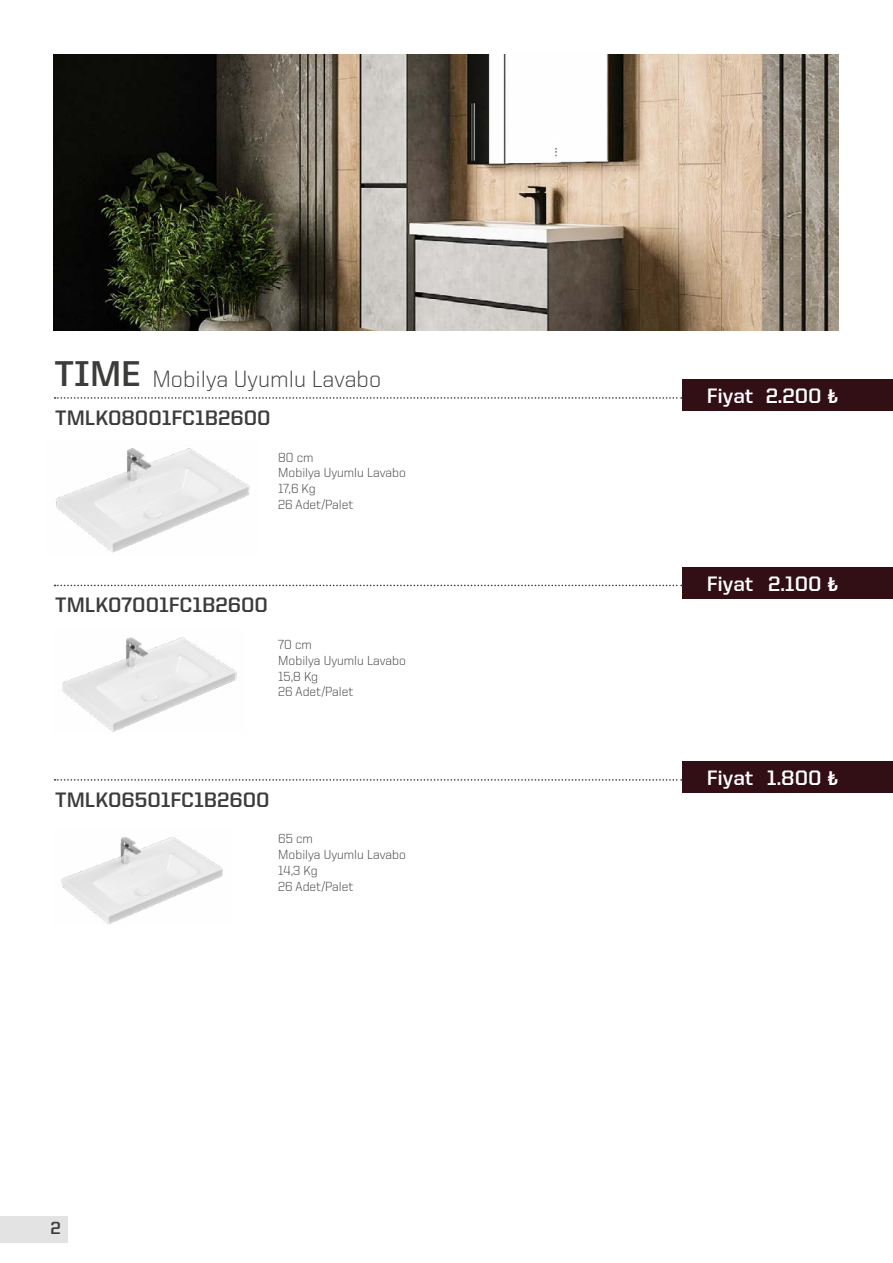
<style>
.page{position:relative;width:893px;height:1263px;background:#fff}
.page>*{position:absolute;margin:0;border:0;box-sizing:border-box;transform-origin:0 0}
.t1{font:700 36px "United Sans Reg";color:#3c3c3b}
.t2{font:300 23.7px "United Sans Reg";color:#3c3c3b}
.t3{font:700 21px "United Sans Reg";color:#3c3c3b}
.t4{font:700 21px "United Sans Reg";color:#fff}
.t5{font:700 17.7px "United Sans Reg";color:#3c3c3b}
.t6{font:300 13.2px/15.9px "United Sans Reg";color:#3c3c3b}
.s1{font-family:"Corbel"}
</style>
<div class="page">
<div style="left:683px;top:379px;width:210px;height:32px;background:#320e15"></div>
<div style="left:683px;top:567px;width:210px;height:32px;background:#320e15"></div>
<div style="left:683px;top:761px;width:210px;height:32px;background:#320e15"></div>
<div style="left:0;top:1216px;width:67px;height:27px;background:#e3e3e3"></div>
<img style="left:54px;top:54px;width:784px;height:276px">
<svg style="left:55px;top:397px;width:627px;height:2px"></svg>
<svg style="left:55px;top:585px;width:627px;height:1px"></svg>
<svg style="left:55px;top:779px;width:627px;height:2px"></svg>
<img style="left:56px;top:448px;width:194px;height:105px">
<img style="left:62px;top:637px;width:175px;height:95px">
<img style="left:61px;top:837px;width:162px;height:87px">
<h1 class="t1" style="left:55px;top:354px;width:88px">TIME</h1>
<h2 class="t2" style="left:152px;top:367px;width:230px">Mobilya Uyumlu Lavabo</h2>
<h3 class="t3" style="left:55px;top:406px;width:217px">TMLK08001FC1B2600</h3>
<p class="t6" style="left:278px;top:449px;width:37px">80 cm</p>
<p class="t6" style="left:278px;top:465px;width:129px">Mobilya Uyumlu Lavabo</p>
<p class="t6" style="left:278px;top:480px;width:77px">17,6 Kg<br>26 Adet/Palet</p>
<h3 class="t3" style="left:55px;top:594px;width:214px">TMLK07001FC1B2600</h3>
<p class="t6" style="left:278px;top:636px;width:35px">70 cm</p>
<p class="t6" style="left:278px;top:652px;width:129px">Mobilya Uyumlu Lavabo</p>
<p class="t6" style="left:278px;top:668px;width:77px">15,8 Kg<br>26 Adet/Palet</p>
<h3 class="t3" style="left:55px;top:788px;width:216px">TMLK06501FC1B2600</h3>
<p class="t6" style="left:278px;top:831px;width:36px">65 cm</p>
<p class="t6" style="left:278px;top:847px;width:129px">Mobilya Uyumlu Lavabo</p>
<p class="t6" style="left:278px;top:862px;width:77px">14,3 Kg<br>26 Adet/Palet</p>
<h3 class="t5" style="left:50px;top:1218px;width:12px">2</h3>
<h3 class="t4" style="left:707px;top:384px;width:49px">Fiyat</h3>
<h3 class="t4" style="left:766px;top:384px;width:75px">2.200 <span class="s1">₺</span></h3>
<h3 class="t4" style="left:707px;top:572px;width:49px">Fiyat</h3>
<h3 class="t4" style="left:768px;top:572px;width:72px">2.100 <span class="s1">₺</span></h3>
<h3 class="t4" style="left:707px;top:766px;width:49px">Fiyat</h3>
<h3 class="t4" style="left:767px;top:766px;width:73px">1.800 <span class="s1">₺</span></h3>
</div>
